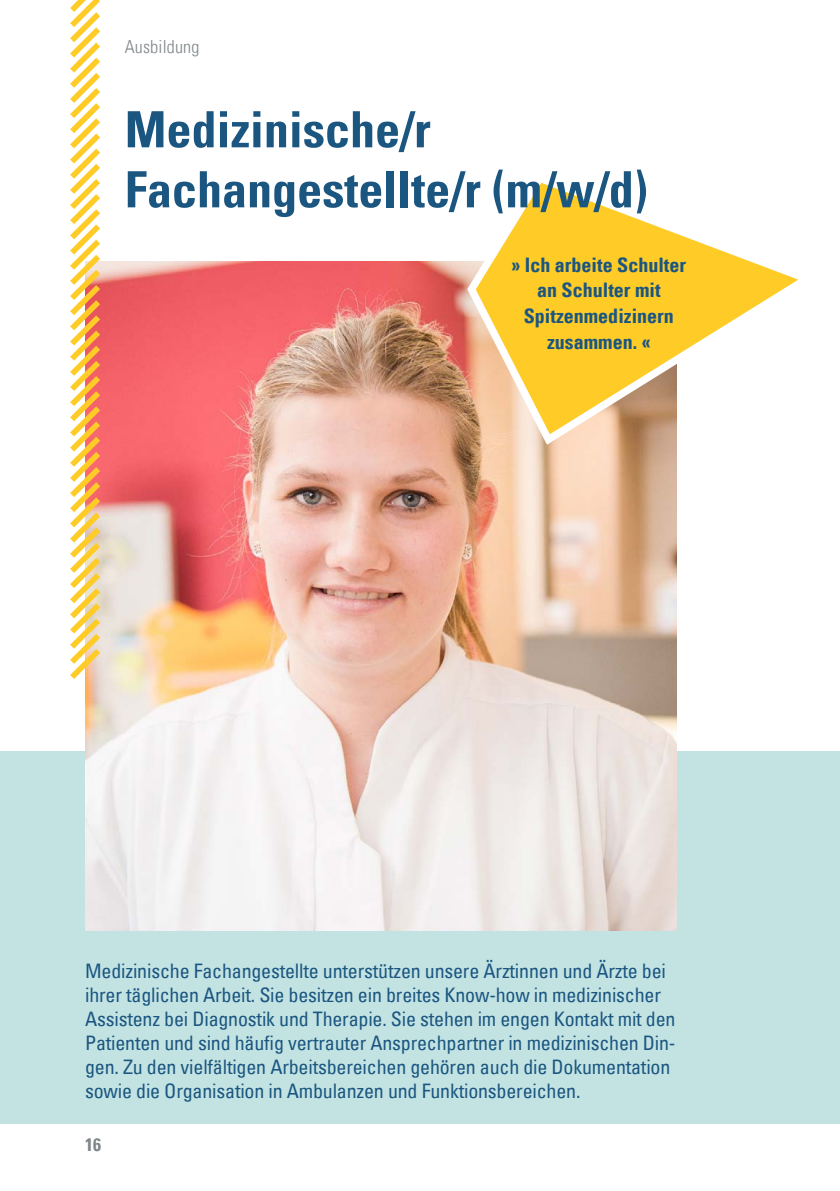
<style>
.page{position:relative;width:840px;height:1191px;background:#fff}
.page>*{position:absolute;margin:0;border:0;box-sizing:border-box;transform-origin:0 0}
.t1{font:50px/60px "Univers Com 67 Bold Cond";color:#1b5681}
.t2{font:condensed 20px/24px "Univers Com 57";letter-spacing:-.01em;color:#1b5681}
.t3{font:20px/25.8px "Univers Com 67 Bold Cond";color:#1b5681;text-align:center}
.t4{font:18px "Univers Com 47 Light Cond";letter-spacing:.01em;color:#7e8588}
.t5{font:18px "Univers Com 67 Bold Cond";color:#7e8588}
</style>
<div class="page">
<div style="left:0;top:751px;width:839px;height:372px;background:#c3e3e2"></div>
<img style="left:85px;top:261px;width:591px;height:669px">
<svg style="left:70px;top:0;width:36px;height:685px"></svg>
<svg style="left:461px;top:183px;width:337px;height:267px"></svg>
<p class="t4" style="left:125px;top:36px;width:76px">Ausbildung</p>
<h1 class="t1" style="left:125px;top:99px;width:524px">Medizinische/r<br>Fachangestellte/r (m/w/d)</h1>
<p class="t3" style="left:511px;top:251px;width:176px">» Ich arbeite Schulter an Schulter mit<br>Spitzenmedizinern zusammen. «</p>
<p class="t2" style="left:85px;top:958px;width:591px">Medizinische Fachangestellte unterstützen unsere Ärztinnen und Ärzte bei ihrer täglichen Arbeit. Sie besitzen ein breites Know-how in medizinischer Assistenz bei Diagnostik und Therapie. Sie stehen im engen Kontakt mit den Patienten und sind häufig vertrauter Ansprechpartner in medizinischen Din&shy;gen. Zu den vielfältigen Arbeitsbereichen gehören auch die Dokumentation sowie die Organisation in Ambulanzen und Funktionsbereichen.</p>
<p class="t5" style="left:85px;top:1133px;width:18px">16</p>
</div>
